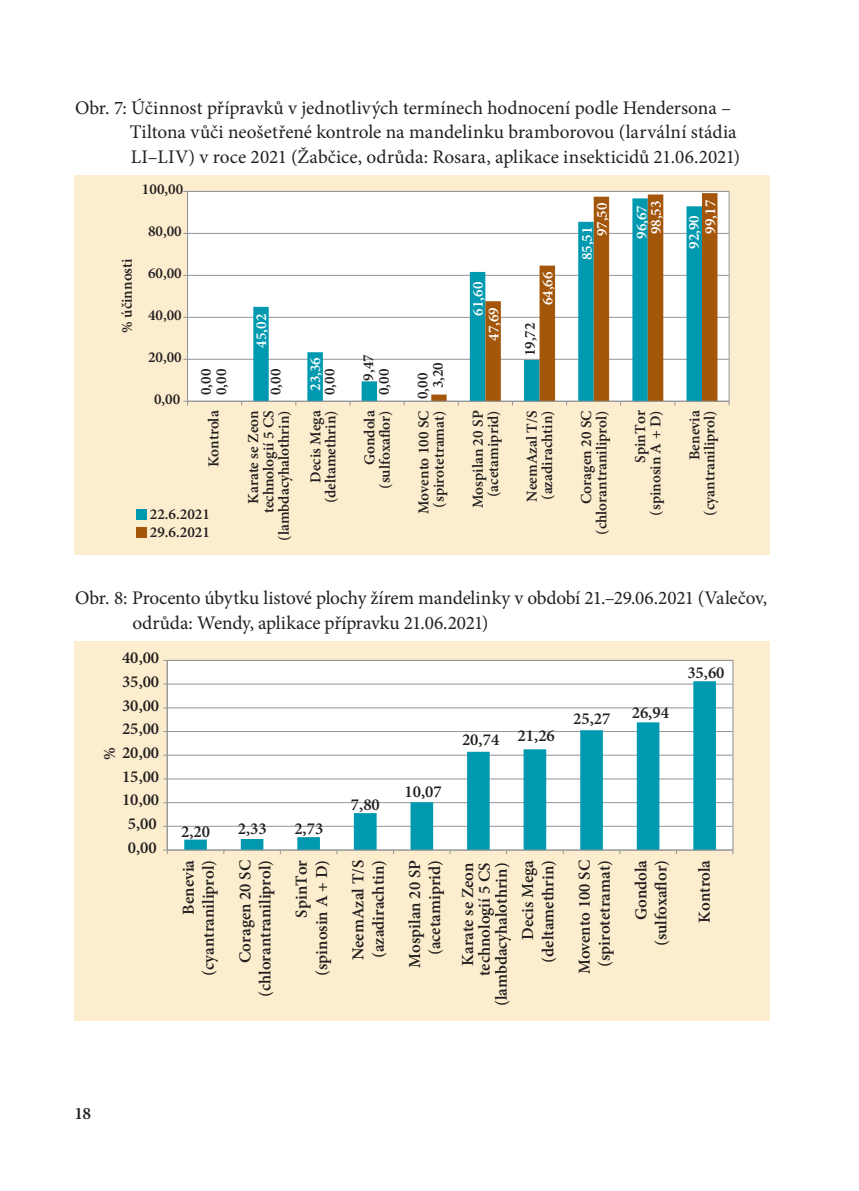
<style>
.page{position:relative;width:859px;height:1191px;background:#fff}
.page>*{position:absolute;margin:0;border:0;box-sizing:border-box;transform-origin:0 0}
.t1{font:19.25px/24.5px "Minion Pro";color:#231f20}
.t2{font:600 17.5px "Minion Pro";color:#231f20}
.t3{font:600 16.8px/20.1px "Minion Pro";color:#231f20;text-align:right}
.t4{font:600 15.22px/15.2px "Minion Pro";color:#231f20;text-align:right}
.t5{font:600 15.22px "Minion Pro";letter-spacing:-.005em;color:#fff}
</style>
<div class="page">
<div style="left:75px;top:175px;width:694px;height:379px;background:#fbedce"></div>
<div style="left:187px;top:191px;width:541px;height:210px;background:#fff"></div>
<hr style="left:187px;top:359px;width:541px;height:1px;background:#939598">
<hr style="left:187px;top:317px;width:541px;height:1px;background:#939598">
<hr style="left:187px;top:275px;width:541px;height:1px;background:#939598">
<hr style="left:187px;top:233px;width:541px;height:1px;background:#939598">
<svg style="left:253px;top:274px;width:178px;height:127px"></svg>
<svg style="left:431px;top:193px;width:286px;height:208px"></svg>
<hr style="left:187px;top:191px;width:1px;height:210px;background:#939598">
<hr style="left:187px;top:401px;width:541px;height:1px;background:#939598">
<div style="left:136px;top:509px;width:10px;height:11px;background:#0099af"></div>
<div style="left:136px;top:527px;width:10px;height:11px;background:#a4560a"></div>
<div style="left:75px;top:641px;width:694px;height:380px;background:#fbedce"></div>
<div style="left:167px;top:660px;width:565px;height:190px;background:#fff"></div>
<hr style="left:167px;top:826px;width:565px;height:1px;background:#939598">
<hr style="left:167px;top:802px;width:565px;height:1px;background:#939598">
<hr style="left:167px;top:778px;width:565px;height:1px;background:#939598">
<hr style="left:167px;top:755px;width:565px;height:1px;background:#939598">
<hr style="left:167px;top:731px;width:565px;height:1px;background:#939598">
<hr style="left:167px;top:707px;width:565px;height:1px;background:#939598">
<hr style="left:167px;top:683px;width:565px;height:1px;background:#939598">
<svg style="left:184px;top:681px;width:531px;height:168px"></svg>
<hr style="left:167px;top:660px;width:1px;height:190px;background:#939598">
<hr style="left:167px;top:849px;width:565px;height:1px;background:#989a9d">
<svg style="left:163px;top:849px;width:5px;height:5px"></svg>
<p class="t1" style="left:130px;top:95px;width:611px;text-indent:-55px">Obr. 7: Účinnost přípravků v jednotlivých termínech hodnocení podle Hendersona –<br>Tiltona vůči neošetřené kontrole na mandelinku bramborovou (larvální stádia<br>LI–LIV) v roce 2021 (Žabčice, odrůda: Rosara, aplikace insekticidů 21.06.2021)</p>
<p class="t4" style="left:119px;top:333px;width:76px;rotate:-90deg">% účinnosti</p>
<p class="t4" style="left:142px;top:182px;width:43px">100,00</p>
<p class="t4" style="left:148px;top:224px;width:35px">80,00</p>
<p class="t4" style="left:148px;top:266px;width:35px">60,00</p>
<p class="t4" style="left:148px;top:307px;width:35px">40,00</p>
<p class="t4" style="left:148px;top:349px;width:35px">20,00</p>
<p class="t4" style="left:154px;top:391px;width:28px">0,00</p>
<p class="t5" style="left:251px;top:348px;width:35px;rotate:-90deg">45,02</p>
<p class="t5" style="left:304px;top:391px;width:35px;rotate:-90deg">23,36</p>
<p class="t4" style="left:360px;top:380px;width:28px;rotate:-90deg">9,47</p>
<p class="t4" style="left:214px;top:395px;width:28px;rotate:-90deg">0,00</p>
<p class="t4" style="left:268px;top:395px;width:28px;rotate:-90deg">0,00</p>
<p class="t4" style="left:322px;top:395px;width:28px;rotate:-90deg">0,00</p>
<p class="t4" style="left:376px;top:395px;width:28px;rotate:-90deg">0,00</p>
<p class="t4" style="left:430px;top:388px;width:28px;rotate:-90deg">3,20</p>
<p class="t4" style="left:198px;top:395px;width:28px;rotate:-90deg">0,00</p>
<p class="t4" style="left:414px;top:399px;width:28px;rotate:-90deg">0,00</p>
<p class="t5" style="left:467px;top:316px;width:35px;rotate:-90deg">61,60</p>
<p class="t5" style="left:483px;top:341px;width:35px;rotate:-90deg">47,69</p>
<p class="t5" style="left:537px;top:305px;width:35px;rotate:-90deg">64,66</p>
<p class="t4" style="left:522px;top:356px;width:35px;rotate:-90deg">19,72</p>
<p class="t5" style="left:591px;top:236px;width:35px;rotate:-90deg">97,50</p>
<p class="t5" style="left:645px;top:234px;width:35px;rotate:-90deg">98,53</p>
<p class="t5" style="left:699px;top:234px;width:35px;rotate:-90deg">99,17</p>
<p class="t5" style="left:631px;top:239px;width:35px;rotate:-90deg">96,67</p>
<p class="t5" style="left:683px;top:249px;width:35px;rotate:-90deg">92,90</p>
<p class="t5" style="left:576px;top:260px;width:35px;rotate:-90deg">85,51</p>
<p class="t4" style="left:206px;top:467px;width:58px;rotate:-90deg">Kontrola</p>
<p class="t4" style="left:307px;top:503px;width:94px;rotate:-90deg">Decis Mega (deltamethrin)</p>
<p class="t4" style="left:362px;top:488px;width:80px;rotate:-90deg">Gondola (sulfoxa or)</p>
<p class="t4" style="left:416px;top:514px;width:105px;text-align:center;rotate:-90deg">Movento 100 SC (spirotetramat)</p>
<p class="t4" style="left:470px;top:508px;width:99px;rotate:-90deg">Mospilan 20 SP (acetamiprid)</p>
<p class="t4" style="left:524px;top:501px;width:93px;text-align:left;rotate:-90deg">NeemAzal T/S (azadirachtin)</p>
<p class="t4" style="left:578px;top:535px;width:126px;rotate:-90deg">Coragen 20 SC (chlorantraniliprol)</p>
<p class="t4" style="left:632px;top:515px;width:107px;rotate:-90deg">SpinTor (spinosin A + D)</p>
<p class="t4" style="left:686px;top:515px;width:107px;rotate:-90deg">Benevia (cyantraniliprol)</p>
<p class="t4" style="left:245px;top:540px;width:132px;rotate:-90deg">Karate se Zeon technologií 5 CS (lambdacyhalothrin)</p>
<p class="t4" style="left:150px;top:505px;width:62px;line-height:18px;text-align:left">22.6.2021<br>29.6.2021</p>
<p class="t1" style="left:132px;top:585px;width:636px;text-indent:-57px">Obr. 8: Procento úbytku listové plochy žírem mandelinky v období 21.–29.06.2021 (Valečov, odrůda: Wendy, aplikace přípravku 21.06.2021)</p>
<p class="t3" style="left:122px;top:647px;width:39px">40,00</p>
<p class="t3" style="left:122px;top:671px;width:39px">35,00</p>
<p class="t3" style="left:122px;top:695px;width:39px">30,00</p>
<p class="t3" style="left:122px;top:719px;width:39px">25,00</p>
<p class="t3" style="left:122px;top:742px;width:39px">20,00</p>
<p class="t3" style="left:99px;top:759px;width:14px;rotate:-90deg">%</p>
<p class="t3" style="left:122px;top:766px;width:39px">15,00</p>
<p class="t3" style="left:122px;top:790px;width:39px">10,00</p>
<p class="t3" style="left:128px;top:813px;width:30px">5,00</p>
<p class="t3" style="left:128px;top:837px;width:30px">0,00</p>
<p class="t3" style="left:181px;top:821px;width:30px">2,20</p>
<p class="t3" style="left:238px;top:818px;width:30px">2,33</p>
<p class="t3" style="left:294px;top:818px;width:30px">2,73</p>
<p class="t3" style="left:351px;top:794px;width:30px">7,80</p>
<p class="t3" style="left:404px;top:781px;width:39px">10,07</p>
<p class="t3" style="left:462px;top:727px;width:94px">20,74 21,26</p>
<p class="t3" style="left:573px;top:708px;width:39px">25,27</p>
<p class="t3" style="left:631px;top:702px;width:39px">26,94</p>
<p class="t3" style="left:687px;top:662px;width:39px">35,60</p>
<p class="t3" style="left:178px;top:975px;width:117px;rotate:-90deg">Benevia (cyantraniliprol)</p>
<p class="t3" style="left:235px;top:997px;width:138px;rotate:-90deg">Coragen 20 SC (chlorantraniliprol)</p>
<p class="t3" style="left:291px;top:976px;width:117px;rotate:-90deg">SpinTor (spinosin A + D)</p>
<p class="t3" style="left:348px;top:960px;width:102px;text-align:left;rotate:-90deg">NeemAzal T/S (azadirachtin)</p>
<p class="t3" style="left:404px;top:967px;width:109px;rotate:-90deg">Mospilan 20 SP (acetamiprid)</p>
<p class="t3" style="left:517px;top:962px;width:104px;rotate:-90deg">Decis Mega (deltamethrin)</p>
<p class="t3" style="left:574px;top:974px;width:116px;text-align:center;rotate:-90deg">Movento 100 SC (spirotetramat)</p>
<p class="t3" style="left:630px;top:946px;width:88px;rotate:-90deg">Gondola (sulfoxa or)</p>
<p class="t3" style="left:694px;top:922px;width:64px;rotate:-90deg">Kontrola</p>
<p class="t3" style="left:459px;top:1006px;width:145px;line-height:16.8px;rotate:-90deg">Karate se Zeon technologií 5 CS (lambdacyhalothrin)</p>
<p class="t2" style="left:74px;top:1101px;width:18px">18</p>
</div>
